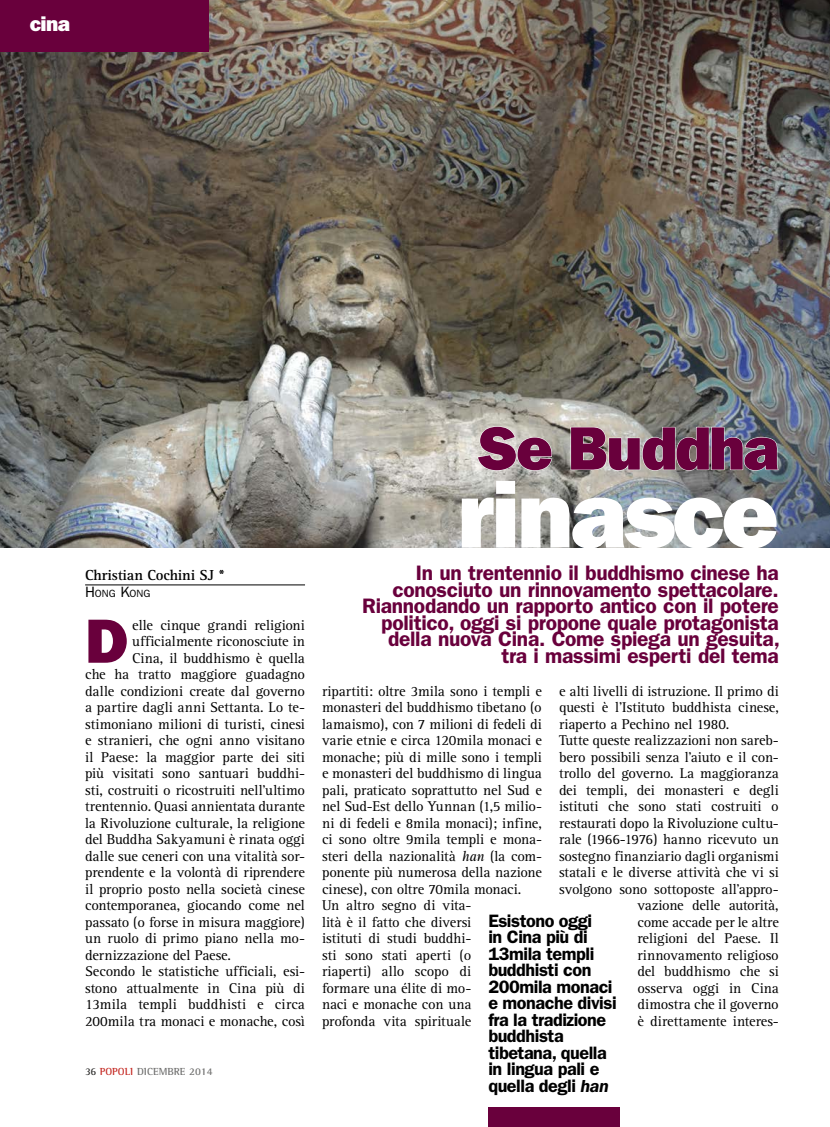
<style>
.page{position:relative;width:830px;height:1127px;background:#fff}
.page>*{position:absolute;margin:0;border:0;box-sizing:border-box;transform-origin:0 0}
.t1{font:96px "ITC Franklin Gothic Std Hvy";letter-spacing:-.03em;color:#fff}
.t2{font:62.7px "ITC Franklin Gothic Std Hvy";color:#69003c}
.t3{font:61.5px "ITC Franklin Gothic Std Hvy";letter-spacing:-.03em;color:#69003c}
.t4{font:600 21px/16.5px "ITC Franklin Gothic Std";letter-spacing:-.015em;color:#69003c;text-align:right}
.t5{font:21px "ITC Franklin Gothic Std Hvy";color:#fff}
.t6{font:600 18px/16.5px "ITC Franklin Gothic Std";letter-spacing:-.025em;color:#000}
.t7{font:700 15px "Rotis Serif";letter-spacing:-.01em;color:#000}
.t8{font:14.7px/16.5px "Rotis Serif";letter-spacing:-.005em;color:#000}
.t9{font:700 10.5px "Rotis Semi Serif";color:#6f6f6e}
.t10{font:10.5px "ITC Franklin Gothic Std";letter-spacing:-.005em;color:#000}
.s1{font-size:15px}
.s2{color:#2c2c2b}
.s3{color:#c42822}
.s4{font-style:italic}
</style>
<div class="page">
<img style="left:0;top:0;width:829px;height:547px">
<hr style="left:85px;top:584px;width:220px;height:1px;background:#000">
<svg style="left:477px;top:426px;width:75px;height:45px;background:#cac8c1"></svg>
<img style="left:570px;top:427px;width:208px;height:44px">
<div style="left:488px;top:1108px;width:132px;height:19px;background:#69003c"></div>
<div style="left:0;top:0;width:208px;height:51px;background:#69003c"></div>
<h3 class="t5" style="left:30px;top:12px;width:42px">cina</h3>
<p class="t7" style="left:85px;top:566px;width:141px">Christian Cochini SJ *</p>
<p class="t10" style="left:85px;top:587px;width:67px"><span class="s1">H</span>ONG <span class="s1">K</span>ONG</p>
<h2 class="t2" style="left:85px;top:604px;width:44px">D</h2>
<p class="t8" style="left:132px;top:617px;width:174px">elle cinque grandi religioni</p>
<p class="t8" style="left:132px;top:633px;width:174px">ufficialmente riconosciute in</p>
<p class="t8" style="left:132px;top:650px;width:174px">Cina, il buddhismo è quella</p>
<p class="t8" style="left:85px;top:666px;width:221px">che ha tratto maggiore guadagno</p>
<p class="t8" style="left:85px;top:683px;width:221px">dalle condizioni create dal governo</p>
<p class="t8" style="left:85px;top:699px;width:221px">a partire dagli anni Settanta. Lo te-</p>
<p class="t8" style="left:85px;top:716px;width:221px">stimoniano milioni di turisti, cinesi</p>
<p class="t8" style="left:85px;top:732px;width:221px">e stranieri, che ogni anno visitano</p>
<p class="t8" style="left:85px;top:749px;width:221px">il Paese: la maggior parte dei siti</p>
<p class="t8" style="left:85px;top:765px;width:221px">più visitati sono santuari buddhi-</p>
<p class="t8" style="left:85px;top:782px;width:221px">sti, costruiti o ricostruiti nell’ultimo</p>
<p class="t8" style="left:85px;top:798px;width:221px">trentennio. Quasi annientata durante</p>
<p class="t8" style="left:85px;top:815px;width:221px">la Rivoluzione culturale, la religione</p>
<p class="t8" style="left:85px;top:831px;width:221px">del Buddha Sakyamuni è rinata oggi</p>
<p class="t8" style="left:85px;top:848px;width:221px">dalle sue ceneri con una vitalità sor-</p>
<p class="t8" style="left:85px;top:864px;width:221px">prendente e la volontà di riprendere</p>
<p class="t8" style="left:85px;top:881px;width:221px">il proprio posto nella società cinese</p>
<p class="t8" style="left:85px;top:897px;width:221px">contemporanea, giocando come nel</p>
<p class="t8" style="left:85px;top:914px;width:221px">passato (o forse in misura maggiore)</p>
<p class="t8" style="left:85px;top:930px;width:221px">un ruolo di primo piano nella mo-</p>
<p class="t8" style="left:85px;top:947px;width:147px">dernizzazione del Paese.</p>
<p class="t8" style="left:85px;top:963px;width:221px">Secondo le statistiche ufficiali, esi-</p>
<p class="t8" style="left:85px;top:980px;width:221px">stono attualmente in Cina più di</p>
<p class="t8" style="left:85px;top:996px;width:221px">13mila templi buddhisti e circa</p>
<p class="t8" style="left:85px;top:1013px;width:221px">200mila tra monaci e monache, così</p>
<p class="t9" style="left:85px;top:1065px;width:129px"><span class="s2">36</span> <span class="s3">POPOLI</span> DICEMBRE 2014</p>
<h3 class="t3" style="left:477px;top:412px;width:303px">Se Buddha</h3>
<h1 class="t1" style="left:457px;top:458px;width:322px">rinasce</h1>
<p class="t4" style="left:362px;top:565px;width:419px">In un trentennio il buddhismo cinese ha conosciuto un rinnovamento spettacolare.<br>Riannodando un rapporto antico con il potere politico, oggi si propone quale protagonista della nuova Cina. Come spiega un gesuita, tra i massimi esperti del tema</p>
<p class="t8" style="left:322px;top:683px;width:221px">ripartiti: oltre 3mila sono i templi e monasteri del buddhismo tibetano (o lamaismo), con 7 milioni di fedeli di varie etnie e circa 120mila monaci e monache; più di mille sono i templi e monasteri del buddhismo di lingua pali, praticato soprattutto nel Sud e nel Sud-Est dello Yunnan (1,5 milio&shy;ni di fedeli e 8mila monaci); infine, ci sono oltre 9mila templi e mona&shy;steri della nazionalità <span class="s4">han</span> (la com&shy;ponente più numerosa della nazione cinese), con oltre 70mila monaci.<br>Un altro segno di vita-<br>lità è il fatto che diversi<br>istituti di studi buddhi-<br>sti sono stati aperti (o<br>riaperti) allo scopo di<br>formare una élite di mo-<br>naci e monache con una<br>profonda vita spirituale</p>
<p class="t8" style="left:558px;top:683px;width:221px">e alti livelli di istruzione. Il primo di</p>
<p class="t8" style="left:558px;top:699px;width:221px">questi è l’Istituto buddhista cinese,</p>
<p class="t8" style="left:558px;top:716px;width:172px">riaperto a Pechino nel 1980.</p>
<p class="t8" style="left:558px;top:732px;width:221px">Tutte queste realizzazioni non sareb-</p>
<p class="t8" style="left:558px;top:749px;width:221px">bero possibili senza l’aiuto e il con-</p>
<p class="t8" style="left:558px;top:765px;width:221px">trollo del governo. La maggioranza</p>
<p class="t8" style="left:558px;top:782px;width:221px">dei templi, dei monasteri e degli</p>
<p class="t8" style="left:558px;top:798px;width:221px">istituti che sono stati costruiti o</p>
<p class="t8" style="left:558px;top:815px;width:221px">restaurati dopo la Rivoluzione cultu-</p>
<p class="t8" style="left:558px;top:831px;width:221px">rale (1966-1976) hanno ricevuto un</p>
<p class="t8" style="left:558px;top:848px;width:221px">sostegno finanziario dagli organismi</p>
<p class="t8" style="left:558px;top:864px;width:221px">statali e le diverse attività che vi si</p>
<p class="t8" style="left:558px;top:881px;width:221px">svolgono sono sottoposte all’appro-</p>
<p class="t8" style="left:637px;top:897px;width:143px">vazione delle autorità,</p>
<p class="t8" style="left:637px;top:914px;width:143px">come accade per le altre</p>
<p class="t8" style="left:637px;top:930px;width:143px">religioni del Paese. Il</p>
<p class="t8" style="left:637px;top:947px;width:143px">rinnovamento religioso</p>
<p class="t8" style="left:637px;top:963px;width:143px">del buddhismo che si</p>
<p class="t8" style="left:637px;top:980px;width:143px">osserva oggi in Cina</p>
<p class="t8" style="left:637px;top:996px;width:143px">dimostra che il governo</p>
<p class="t8" style="left:637px;top:1013px;width:143px">è direttamente interes-</p>
<p class="t6" style="left:488px;top:912px;width:130px">Esistono oggi<br>in Cina più di<br>13mila templi buddhisti con<br>200mila monaci e monache divisi fra la tradizione buddhista tibetana, quella in lingua pali e quella degli <span class="s4">han</span></p>
</div>
